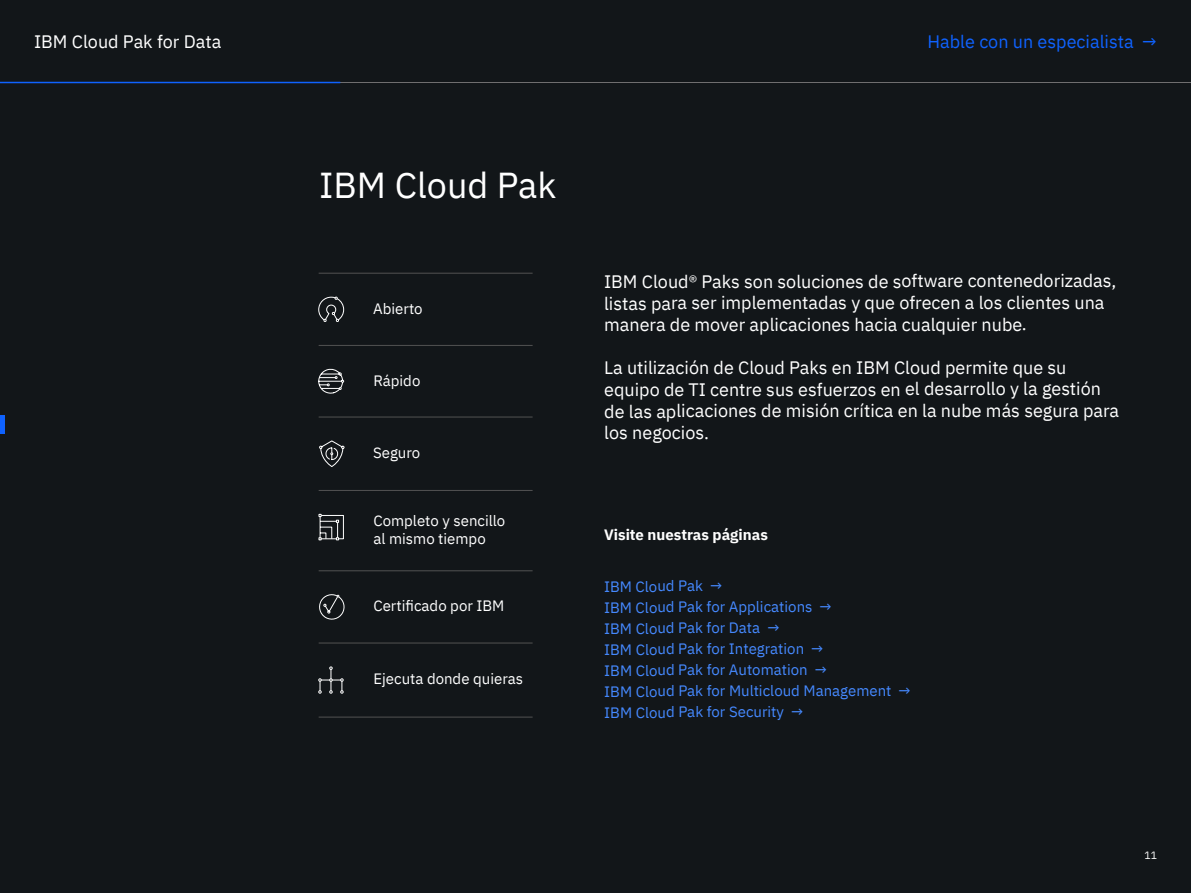
<style>
.page{position:relative;width:1191px;height:893px;background:#121619}
.page>*{position:absolute;margin:0;border:0;box-sizing:border-box;transform-origin:0 0}
.t1{font:36px "IBM Plex Sans";color:#fff}
.t2{font:18px/21.8px "IBM Plex Sans";color:#fff}
.t3{font:18px "IBM Plex Sans";color:#0f62fe}
.t4{font:15px/21px "IBM Plex Sans";color:#4589ff}
.t5{font:15px/18px "IBM Plex Sans";color:#fff}
.t6{font:700 15px "IBM Plex Sans";color:#fff}
.t7{font:10.5px "IBM Plex Sans";color:#fff}
</style>
<div class="page">
<hr style="left:0;top:82px;width:1191px;height:1px;background:#706f70">
<hr style="left:0;top:82px;width:340px;height:1px;background:#0f62fe">
<svg style="left:318px;top:296px;width:26px;height:26px"></svg>
<svg style="left:318px;top:368px;width:26px;height:26px"></svg>
<svg style="left:319px;top:441px;width:26px;height:26px"></svg>
<svg style="left:319px;top:514px;width:25px;height:26px"></svg>
<svg style="left:319px;top:594px;width:26px;height:26px"></svg>
<svg style="left:318px;top:666px;width:26px;height:28px"></svg>
<hr style="left:319px;top:273px;width:213px;height:1px;background:#525252">
<hr style="left:319px;top:345px;width:213px;height:1px;background:#525252">
<hr style="left:319px;top:417px;width:213px;height:1px;background:#525252">
<hr style="left:319px;top:490px;width:213px;height:1px;background:#525252">
<hr style="left:319px;top:570px;width:213px;height:1px;background:#525252">
<hr style="left:319px;top:643px;width:213px;height:1px;background:#525252">
<hr style="left:319px;top:717px;width:213px;height:1px;background:#525252">
<hr style="left:0;top:416px;width:4px;height:18px;background:#0f62fe">
<p class="t2" style="left:34px;top:29px;width:189px">IBM Cloud Pak for Data</p>
<h1 class="t1" style="left:319px;top:158px;width:239px">IBM Cloud Pak</h1>
<p class="t5" style="left:373px;top:298px;width:51px">Abierto</p>
<p class="t5" style="left:373px;top:370px;width:49px">Rápido</p>
<p class="t5" style="left:373px;top:442px;width:49px">Seguro</p>
<p class="t5" style="left:373px;top:510px;width:133px">Completo y sencillo al mismo tiempo</p>
<p class="t5" style="left:373px;top:596px;width:132px">Certificado por IBM</p>
<p class="t5" style="left:373px;top:669px;width:151px">Ejecuta donde quieras</p>
<p class="t3" style="left:927px;top:28px;width:231px">Hable con un especialista →</p>
<p class="t2" style="left:604px;top:269px;width:514px">IBM Cloud® Paks son soluciones de software contenedorizadas, listas para ser implementadas y que ofrecen a los clientes una manera de mover aplicaciones hacia cualquier nube.</p>
<p class="t2" style="left:604px;top:355px;width:516px">La utilización de Cloud Paks en IBM Cloud permite que su equipo de TI centre sus esfuerzos en el desarrollo y la gestión de las aplicaciones de misión crítica en la nube más segura para los negocios.</p>
<p class="t6" style="left:604px;top:523px;width:165px">Visite nuestras páginas</p>
<p class="t4" style="left:604px;top:574px;width:308px">IBM Cloud Pak →<br>IBM Cloud Pak for Applications →<br>IBM Cloud Pak for Data →<br>IBM Cloud Pak for Integration →<br>IBM Cloud Pak for Automation →<br>IBM Cloud Pak for Multicloud Management →<br>IBM Cloud Pak for Security →</p>
<p class="t7" style="left:1144px;top:847px;width:14px">11</p>
</div>
